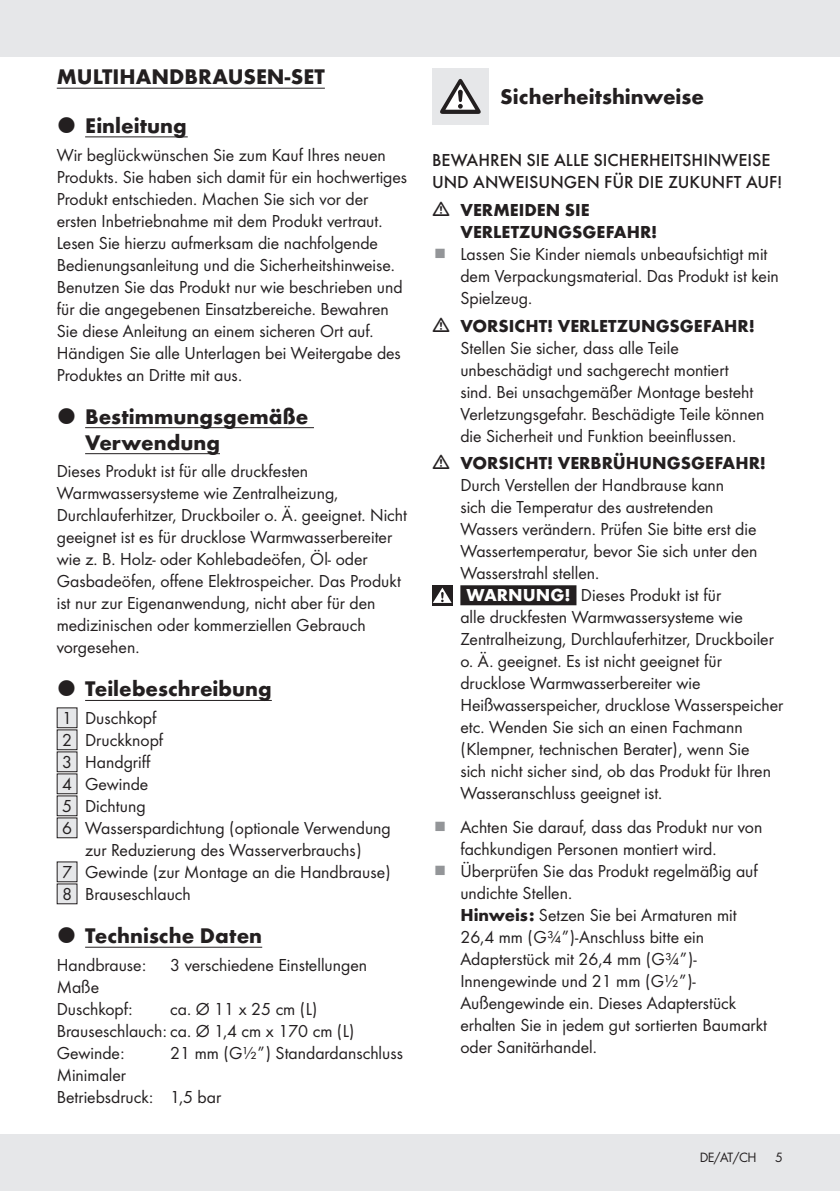
<style>
.page{position:relative;width:840px;height:1191px;background:#fff}
.page>*{position:absolute;margin:0;border:0;box-sizing:border-box;transform-origin:0 0}
.Product_Name{font:700 22px/26px "Futura";color:#231f20}
.Headline-01{font:700 22px "Futura";color:#231f20}
.Body{font:18px/22px "Futura Boo";color:#231f20}
.Indent{font:18px/22px "Futura Boo";color:#231f20}
.Body-2{font:500 18px/22px "Futura";color:#231f20}
.t1{font:700 18px/22px "Futura";color:#231f20}
.Boxed_Numbers__1_Dig{font:18px "Futura Boo";color:#231f20}
.t2{font:14px "Futura Boo";color:#231f20}
.s1{font-family:"Futura";font-weight:700}
.s2{font-family:"Futura";font-weight:700;color:#fff}
</style>
<div class="page">
<div style="left:0;top:1134px;width:839px;height:57px;background:#e6e7e9"></div>
<div style="left:0;top:0;width:839px;height:57px;background:#e6e7e9"></div>
<hr style="left:57px;top:88px;width:268px;height:1px;background:#231f20">
<hr style="left:85px;top:136px;width:103px;height:1px;background:#231f20">
<hr style="left:85px;top:427px;width:229px;height:1px;background:#231f20">
<hr style="left:85px;top:453px;width:135px;height:1px;background:#231f20">
<hr style="left:85px;top:700px;width:187px;height:1px;background:#231f20">
<hr style="left:85px;top:946px;width:177px;height:1px;background:#231f20">
<div style="left:57px;top:708px;width:20px;height:19px;background:#e6e7e9"></div>
<div style="left:57px;top:730px;width:20px;height:19px;background:#e6e7e9"></div>
<div style="left:57px;top:752px;width:20px;height:19px;background:#e6e7e9"></div>
<div style="left:57px;top:774px;width:20px;height:19px;background:#e6e7e9"></div>
<div style="left:57px;top:796px;width:20px;height:19px;background:#e6e7e9"></div>
<div style="left:57px;top:818px;width:20px;height:19px;background:#e6e7e9"></div>
<div style="left:57px;top:862px;width:20px;height:19px;background:#e6e7e9"></div>
<div style="left:57px;top:884px;width:20px;height:19px;background:#e6e7e9"></div>
<div style="left:460px;top:585px;width:116px;height:20px;background:#231f20"></div>
<div style="left:432px;top:68px;width:56px;height:57px;background:#e6e7e9"></div>
<svg style="left:440px;top:79px;width:40px;height:35px"></svg>
<div style="left:432px;top:585px;width:20px;height:20px;background:#231f20"></div>
<svg style="left:433px;top:587px;width:18px;height:16px"></svg>
<p class="Product_Name" style="left:57px;top:62px;width:269px">MULTIHANDBRAUSEN-SET</p>
<p class="Product_Name" style="left:85px;top:111px;width:103px">Einleitung</p>
<p class="Body" style="left:57px;top:143px;width:352px">Wir beglückwünschen Sie zum Kauf Ihres neuen Produkts. Sie haben sich damit für ein hochwertiges Produkt entschieden. Machen Sie sich vor der ersten Inbetriebnahme mit dem Produkt vertraut.<br>Lesen Sie hierzu aufmerksam die nachfolgende Bedienungsanleitung und die Sicherheitshinweise.<br>Benutzen Sie das Produkt nur wie beschrieben und für die angegebenen Einsatzbereiche. Bewahren Sie diese Anleitung an einem sicheren Ort auf.<br>Händigen Sie alle Unterlagen bei Weitergabe des Produktes an Dritte mit aus.</p>
<p class="Product_Name" style="left:85px;top:401px;width:225px">Bestimmungsgemäße<br>Verwendung</p>
<p class="Body" style="left:57px;top:459px;width:352px">Dieses Produkt ist für alle druckfesten Warmwassersysteme wie Zentralheizung, Durchlauferhitzer, Druckboiler o. Ä. geeignet. Nicht geeignet ist es für drucklose Warmwasserbereiter wie z. B. Holz- oder Kohlebadeöfen, Öl- oder Gasbadeöfen, offene Elektrospeicher. Das Produkt ist nur zur Eigenanwendung, nicht aber für den medizinischen oder kommerziellen Gebrauch vorgesehen.</p>
<p class="Product_Name" style="left:85px;top:674px;width:188px">Teilebeschreibung</p>
<p class="Boxed_Numbers__1_Dig" style="left:62px;top:706px;width:11px">1</p>
<p class="Indent" style="left:85px;top:706px;width:73px">Duschkopf</p>
<p class="Boxed_Numbers__1_Dig" style="left:62px;top:728px;width:11px">2</p>
<p class="Indent" style="left:85px;top:728px;width:80px">Druckknopf</p>
<p class="Boxed_Numbers__1_Dig" style="left:62px;top:750px;width:11px">3</p>
<p class="Indent" style="left:85px;top:750px;width:67px">Handgriff</p>
<p class="Boxed_Numbers__1_Dig" style="left:62px;top:772px;width:11px">4</p>
<p class="Indent" style="left:85px;top:772px;width:65px">Gewinde</p>
<p class="Boxed_Numbers__1_Dig" style="left:62px;top:794px;width:11px">5</p>
<p class="Indent" style="left:85px;top:794px;width:62px">Dichtung</p>
<p class="Boxed_Numbers__1_Dig" style="left:62px;top:816px;width:11px">6</p>
<p class="Indent" style="left:85px;top:816px;width:307px">Wasserspardichtung (optionale Verwendung zur Reduzierung des Wasserverbrauchs)</p>
<p class="Boxed_Numbers__1_Dig" style="left:62px;top:860px;width:11px">7</p>
<p class="Indent" style="left:85px;top:860px;width:307px">Gewinde (zur Montage an die Handbrause)</p>
<p class="Boxed_Numbers__1_Dig" style="left:62px;top:882px;width:11px">8</p>
<p class="Indent" style="left:85px;top:882px;width:107px">Brauseschlauch</p>
<p class="Product_Name" style="left:85px;top:921px;width:178px">Technische Daten</p>
<p class="Body" style="left:57px;top:953px;width:91px">Handbrause:</p>
<p class="Body" style="left:170px;top:953px;width:198px">3 verschiedene Einstellungen</p>
<p class="Body" style="left:57px;top:975px;width:77px">Maße<br>Duschkopf:</p>
<p class="Body" style="left:170px;top:997px;width:148px">ca. Ø 11 x 25 cm (L)</p>
<p class="Body" style="left:57px;top:1019px;width:299px">Brauseschlauch: ca. Ø 1,4 cm x 170 cm (L)</p>
<p class="Body" style="left:57px;top:1041px;width:69px">Gewinde:</p>
<p class="Body" style="left:170px;top:1041px;width:234px">21 mm (G½”) Standardanschluss</p>
<p class="Body" style="left:57px;top:1063px;width:166px">Minimaler<br>Betriebsdruck: 1,5 bar</p>
<p class="Headline-01" style="left:500px;top:81px;width:205px">Sicherheitshinweise</p>
<p class="Body-2" style="left:432px;top:148px;width:351px">BEWAHREN SIE ALLE SICHERHEITSHINWEISE<br>UND ANWEISUNGEN FÜR DIE ZUKUNFT AUF!</p>
<p class="t1" style="left:460px;top:197px;width:198px">VERMEIDEN SIE<br>VERLETZUNGSGEFAHR!</p>
<p class="Body" style="left:460px;top:242px;width:320px">Lassen Sie Kinder niemals unbeaufsichtigt mit dem Verpackungsmaterial. Das Produkt ist kein<br>Spielzeug.</p>
<p class="Body" style="left:460px;top:313px;width:305px"><span class="s1">VORSICHT! VERLETZUNGSGEFAHR!<br></span>Stellen Sie sicher, dass alle Teile unbeschädigt und sachgerecht montiert sind. Bei unsachgemäßer Montage besteht Verletzungsgefahr. Beschädigte Teile können die Sicherheit und Funktion beeinflussen.</p>
<p class="Body" style="left:460px;top:451px;width:307px"><span class="s1">VORSICHT! VERBRÜHUNGSGEFAHR!<br></span>Durch Verstellen der Handbrause kann<br>sich die Temperatur des austretenden Wassers verändern. Prüfen Sie bitte erst die Wassertemperatur, bevor Sie sich unter den Wasserstrahl stellen.</p>
<p class="Indent" style="left:460px;top:583px;width:324px;text-indent:6px"><span class="s2">WARNUNG!</span> Dieses Produkt ist für<br>alle druckfesten Warmwassersysteme wie Zentralheizung, Durchlauferhitzer, Druckboiler o. Ä. geeignet. Es ist nicht geeignet für drucklose Warmwasserbereiter wie Heißwasserspeicher, drucklose Wasserspeicher etc. Wenden Sie sich an einen Fachmann (Klempner, technischen Berater), wenn Sie<br>sich nicht sicher sind, ob das Produkt für Ihren Wasseranschluss geeignet ist.</p>
<p class="Body" style="left:460px;top:814px;width:303px">Achten Sie darauf, dass das Produkt nur von fachkundigen Personen montiert wird.</p>
<p class="Body" style="left:460px;top:858px;width:299px">Überprüfen Sie das Produkt regelmäßig auf undichte Stellen.</p>
<p class="Indent" style="left:460px;top:902px;width:308px"><span class="s1">Hinweis:</span> Setzen Sie bei Armaturen mit 26,4 mm (G¾”)-Anschluss bitte ein Adapterstück mit 26,4 mm (G¾”)- Innengewinde und 21 mm (G½”)- Außengewinde ein. Dieses Adapterstück erhalten Sie in jedem gut sortierten Baumarkt oder Sanitärhandel.</p>
<p class="t2" style="left:699px;top:1147px;width:58px">DE/AT/CH</p>
<p class="t2" style="left:774px;top:1147px;width:9px">5</p>
</div>
